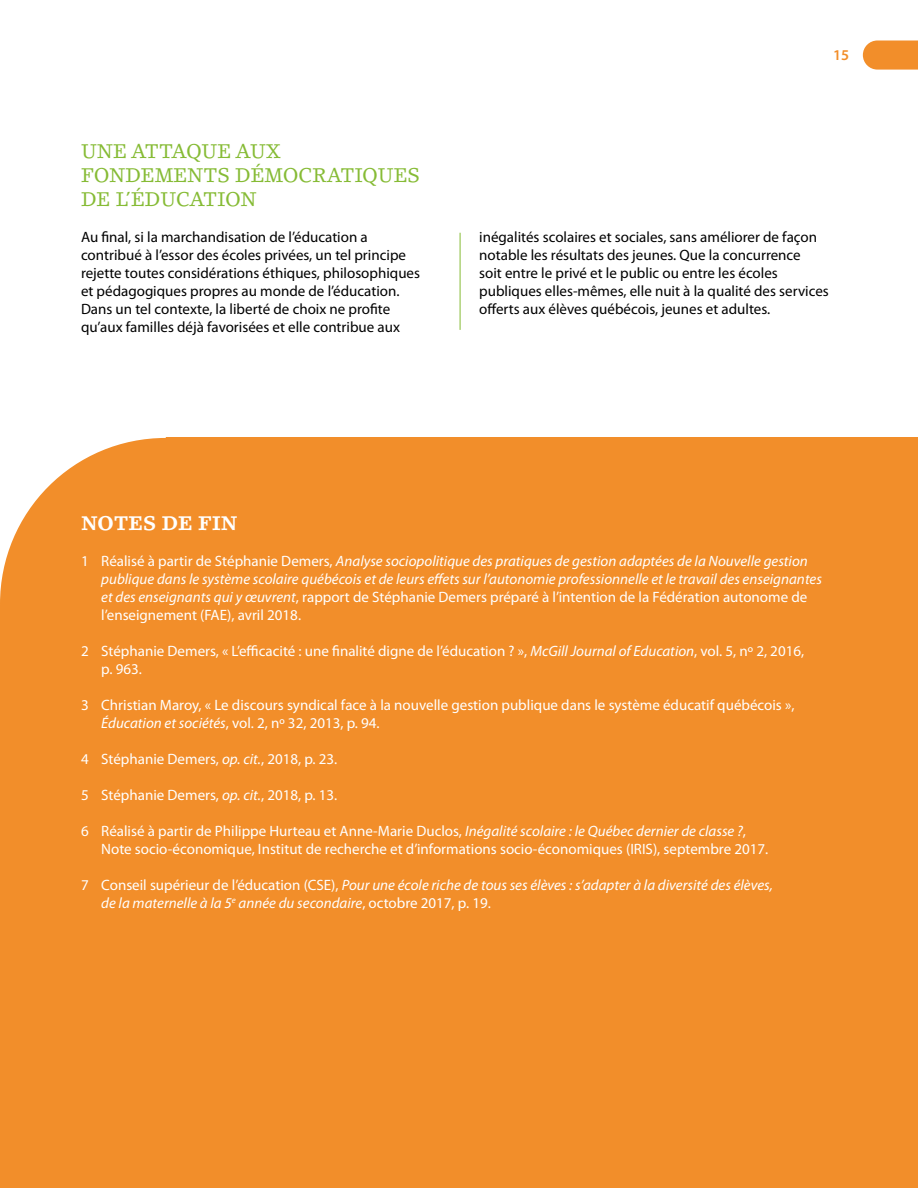
<style>
.page{position:relative;width:918px;height:1188px;background:#fff}
.page>*{position:absolute;margin:0;border:0;box-sizing:border-box;transform-origin:0 0}
.t1{font:19.5px/24px "Lino Letter";color:#86bb35}
.t2{font:700 19.5px "Lino Letter";color:#fff}
.t3{font:15px/18px "Myriad Pro";color:#fff}
.t4{font:15px/18px "Myriad Pro";color:#000}
.t5{font:italic 15px/18px "Myriad Pro";color:#fff}
.t6{font:600 15px "Myriad Pro";color:#f28e2a}
.s1{font-style:normal}
.s2{font-style:italic}
</style>
<div class="page">
<div style="left:0;top:438px;width:918px;height:750px;background:#f28e2a"></div>
<svg style="left:0;top:437px;width:166px;height:162px"></svg>
<svg style="left:863px;top:40px;width:55px;height:30px;background:#f3973b"></svg>
<hr style="left:460px;top:233px;width:1px;height:97px;background:#86bb35">
<p class="t6" style="left:833px;top:47px;width:18px">15</p>
<h1 class="t1" style="left:81px;top:139px;width:340px">UNE ATTAQUE AUX<br>FONDEMENTS DÉMOCRATIQUES<br>DE L’ÉDUCATION</h1>
<p class="t4" style="left:81px;top:227px;width:341px">Au final, si la marchandisation de l’éducation a contribué à l’essor des écoles privées, un tel principe rejette toutes considérations éthiques, philosophiques et pédagogiques propres au monde de l’éducation.<br>Dans un tel contexte, la liberté de choix ne profite qu’aux familles déjà favorisées et elle contribue aux</p>
<p class="t4" style="left:479px;top:227px;width:351px">inégalités scolaires et sociales, sans améliorer de façon notable les résultats des jeunes. Que la concurrence<br>soit entre le privé et le public ou entre les écoles publiques elles-mêmes, elle nuit à la qualité des services offerts aux élèves québécois, jeunes et adultes.</p>
<h1 class="t2" style="left:81px;top:512px;width:158px">NOTES DE FIN</h1>
<p class="t5" style="left:101px;top:552px;width:722px;text-indent:-20px"><span class="s1">1 Réalisé à partir de Stéphanie Demers,</span> Analyse sociopolitique des pratiques de gestion adaptées de la Nouvelle gestion publique dans le système scolaire québécois et de leurs effets sur l’autonomie professionnelle et le travail des enseignantes et des enseignants qui y œuvrent<span class="s1">, rapport de Stéphanie Demers préparé à l’intention de la Fédération autonome de l’enseignement (FAE), avril 2018.</span></p>
<p class="t3" style="left:101px;top:642px;width:704px;text-indent:-20px">2 Stéphanie Demers, « L’efficacité : une finalité digne de l’éducation ? », <span class="s2">McGill Journal of Education</span>, vol. 5, nº 2, 2016, p. 963.</p>
<p class="t3" style="left:101px;top:696px;width:695px;text-indent:-20px">3 Christian Maroy, « Le discours syndical face à la nouvelle gestion publique dans le système éducatif québécois »,<br><span class="s2">Éducation et sociétés</span>, vol. 2, nº 32, 2013, p. 94.</p>
<p class="t3" style="left:81px;top:750px;width:258px">4 Stéphanie Demers, <span class="s2">op. cit.</span>, 2018, p. 23.</p>
<p class="t3" style="left:81px;top:786px;width:258px">5 Stéphanie Demers, <span class="s2">op. cit.</span>, 2018, p. 13.</p>
<p class="t3" style="left:101px;top:822px;width:669px;text-indent:-20px">6 Réalisé à partir de Philippe Hurteau et Anne-Marie Duclos, <span class="s2">Inégalité scolaire : le Québec dernier de classe ?</span>,<br>Note socio-économique, Institut de recherche et d’informations socio-économiques (IRIS), septembre 2017.</p>
<p class="t5" style="left:101px;top:876px;width:673px;text-indent:-20px"><span class="s1">7 Conseil supérieur de l’éducation (CSE),</span> Pour une école riche de tous ses élèves : s’adapter à la diversité des élèves, de la maternelle à la 5<sup>e</sup> année du secondaire<span class="s1">, octobre 2017, p. 19.</span></p>
</div>
